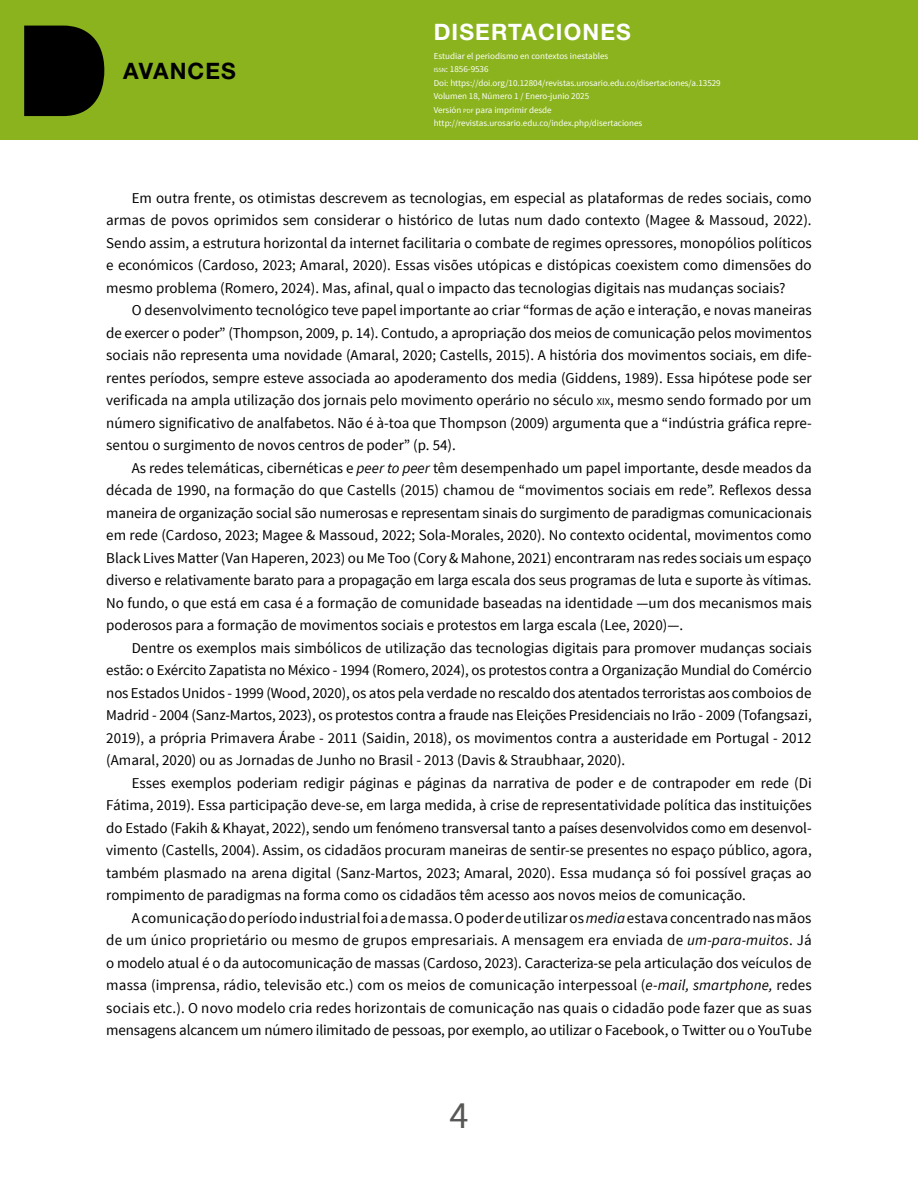
<style>
.page{position:relative;width:918px;height:1188px;background:#fff}
.page>*{position:absolute;margin:0;border:0;box-sizing:border-box;transform-origin:0 0}
.t1{font:38.4px "Source Sans Pro";color:#575756}
.t2{font:700 22.65px "Helvetica Neue LT Std";letter-spacing:.05em;color:#fff}
.t3{font:700 22.65px "Helvetica Neue LT Std";letter-spacing:.05em;color:#000}
.t4{font:15px/22.5px "Source Sans Pro";color:#000;text-align:justify}
.t5{font:9px/13.5px "Source Sans Pro";color:#fff}
.s1{font-size:6.3px}
.s2{font-size:10.5px}
.s3{font-style:italic}
</style>
<div class="page">
<div style="left:0;top:0;width:918px;height:139px;background:#8ab31d"></div>
<svg style="left:24px;top:26px;width:80px;height:90px;background:#0c1002"></svg>
<h2 class="t3" style="left:123px;top:57px;width:114px">AVANCES</h2>
<h2 class="t2" style="left:434px;top:18px;width:199px">DISERTACIONES</h2>
<p class="t5" style="left:434px;top:49px;width:289px">Estudiar el periodismo en contextos inestables<br><span class="s1">ISSN</span>: 1856-9536<br>Doi: https://doi.org/10.12804/revistas.urosario.edu.co/disertaciones/a.13529<br>Volumen 18, Número 1 / Enero-junio 2025<br>Versión <span class="s1">PDF</span> para imprimir desde http://revistas.urosario.edu.co/index.php/disertaciones</p>
<p class="t4" style="left:106px;top:187px;width:707px;text-indent:26px">Em outra frente, os otimistas descrevem as tecnologias, em especial as plataformas de redes sociais, como armas de povos oprimidos sem considerar o histórico de lutas num dado contexto (Magee &amp; Massoud, 2022).<br>Sendo assim, a estrutura horizontal da internet facilitaria o combate de regimes opressores, monopólios políticos e económicos (Cardoso, 2023; Amaral, 2020). Essas visões utópicas e distópicas coexistem como dimensões do mesmo problema (Romero, 2024). Mas, afinal, qual o impacto das tecnologias digitais nas mudanças sociais?</p>
<p class="t4" style="left:106px;top:299px;width:707px;text-indent:26px">O desenvolvimento tecnológico teve papel importante ao criar “formas de ação e interação, e novas maneiras de exercer o poder” (Thompson, 2009, p. 14). Contudo, a apropriação dos meios de comunicação pelos movimentos sociais não representa uma novidade (Amaral, 2020; Castells, 2015). A história dos movimentos sociais, em dife&shy;rentes períodos, sempre esteve associada ao apoderamento dos media (Giddens, 1989). Essa hipótese pode ser verificada na ampla utilização dos jornais pelo movimento operário no século <span class="s2">XIX</span>, mesmo sendo formado por um número significativo de analfabetos. Não é à-toa que Thompson (2009) argumenta que a “indústria gráfica repre&shy;sentou o surgimento de novos centros de poder” (p. 54).</p>
<p class="t4" style="left:106px;top:457px;width:707px;text-indent:26px">As redes telemáticas, cibernéticas e <span class="s3">peer to peer</span> têm desempenhado um papel importante, desde meados da década de 1990, na formação do que Castells (2015) chamou de “movimentos sociais em rede”. Reflexos dessa maneira de organização social são numerosas e representam sinais do surgimento de paradigmas comunicacionais em rede (Cardoso, 2023; Magee &amp; Massoud, 2022; Sola-Morales, 2020). No contexto ocidental, movimentos como Black Lives Matter (Van Haperen, 2023) ou Me Too (Cory &amp; Mahone, 2021) encontraram nas redes sociais um espaço diverso e relativamente barato para a propagação em larga escala dos seus programas de luta e suporte às vítimas.<br>No fundo, o que está em casa é a formação de comunidade baseadas na identidade —um dos mecanismos mais poderosos para a formação de movimentos sociais e protestos em larga escala (Lee, 2020)—.</p>
<p class="t4" style="left:106px;top:637px;width:707px;text-indent:26px">Dentre os exemplos mais simbólicos de utilização das tecnologias digitais para promover mudanças sociais estão: o Exército Zapatista no México - 1994 (Romero, 2024), os protestos contra a Organização Mundial do Comércio nos Estados Unidos - 1999 (Wood, 2020), os atos pela verdade no rescaldo dos atentados terroristas aos comboios de Madrid - 2004 (Sanz-Martos, 2023), os protestos contra a fraude nas Eleições Presidenciais no Irão - 2009 (Tofangsazi, 2019), a própria Primavera Árabe - 2011 (Saidin, 2018), os movimentos contra a austeridade em Portugal - 2012 (Amaral, 2020) ou as Jornadas de Junho no Brasil - 2013 (Davis &amp; Straubhaar, 2020).</p>
<p class="t4" style="left:106px;top:772px;width:707px;text-indent:26px">Esses exemplos poderiam redigir páginas e páginas da narrativa de poder e de contrapoder em rede (Di Fátima, 2019). Essa participação deve-se, em larga medida, à crise de representatividade política das instituições do Estado (Fakih &amp; Khayat, 2022), sendo um fenómeno transversal tanto a países desenvolvidos como em desenvol&shy;vimento (Castells, 2004). Assim, os cidadãos procuram maneiras de sentir-se presentes no espaço público, agora, também plasmado na arena digital (Sanz-Martos, 2023; Amaral, 2020). Essa mudança só foi possível graças ao rompimento de paradigmas na forma como os cidadãos têm acesso aos novos meios de comunicação.</p>
<p class="t4" style="left:106px;top:907px;width:707px;text-indent:26px">A comunicação do período industrial foi a de massa. O poder de utilizar os <span class="s3">media</span> estava concentrado nas mãos de um único proprietário ou mesmo de grupos empresariais. A mensagem era enviada de <span class="s3">um-para-muitos</span>. Já o modelo atual é o da autocomunicação de massas (Cardoso, 2023). Caracteriza-se pela articulação dos veículos de massa (imprensa, rádio, televisão etc.) com os meios de comunicação interpessoal (<span class="s3">e-mail, smartphone,</span> redes sociais etc.). O novo modelo cria redes horizontais de comunicação nas quais o cidadão pode fazer que as suas mensagens alcancem um número ilimitado de pessoas, por exemplo, ao utilizar o Facebook, o Twitter ou o YouTube</p>
<h1 class="t1" style="left:449px;top:1092px;width:21px">4</h1>
</div>
